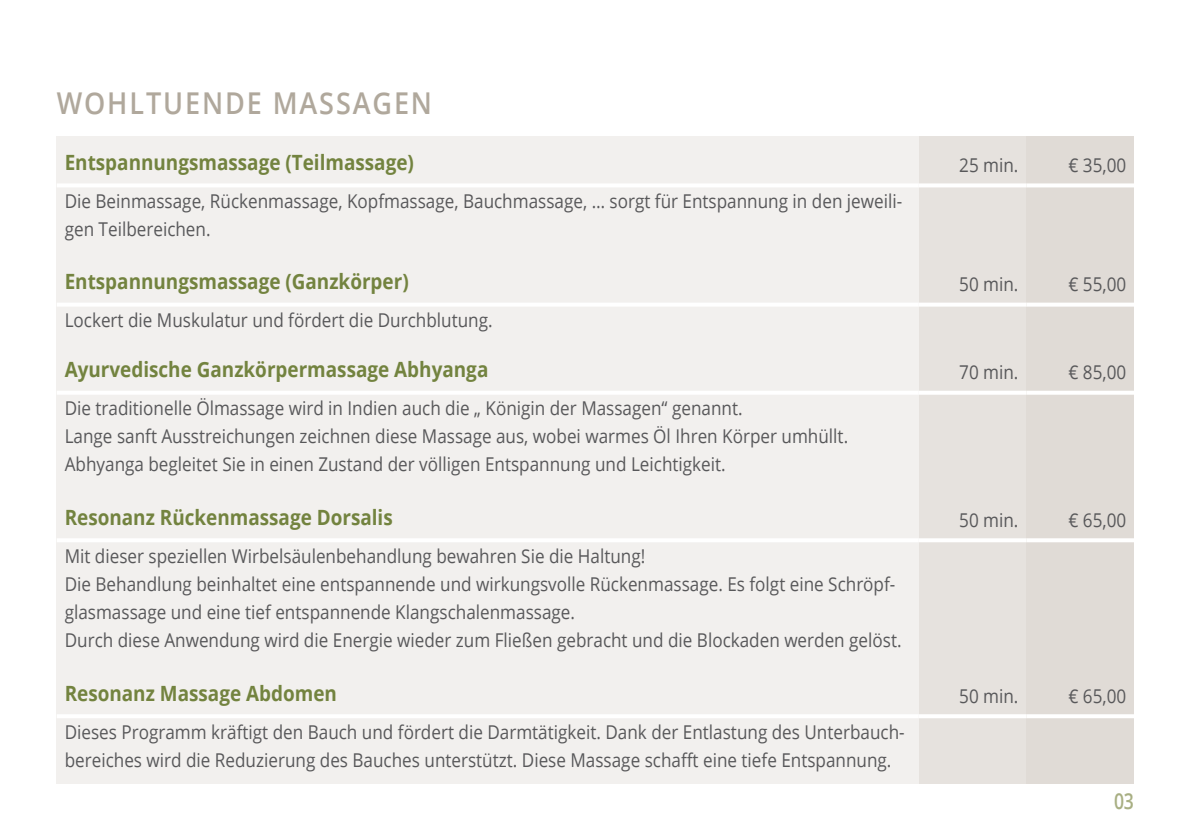
<style>
.page{position:relative;width:1191px;height:840px;background:#fff}
.page>*{position:absolute;margin:0;border:0;box-sizing:border-box;transform-origin:0 0}
.t1{font:600 30px "Open Sans";letter-spacing:.07em;color:#b0a89c;scale:.9 1}
.t2{font:600 22px "Open Sans";color:#a8af83;scale:.8 1}
.t3{font:700 21px "Open Sans";color:#73833f;scale:.9 1}
.t4{font:19px/28px "Open Sans";color:#58585a;scale:.9 1}
</style>
<div class="page">
<hr style="left:0;top:0;width:1px;height:600px;background:#b0a89c">
<hr style="left:0;top:600px;width:1px;height:239px;background:#b0a89c">
<div style="left:57px;top:136px;width:1077px;height:646px;background:#f2f0ee"></div>
<div style="left:1026px;top:136px;width:108px;height:646px;background:#e0dbd6"></div>
<div style="left:919px;top:136px;width:107px;height:646px;background:#e6e2de"></div>
<hr style="left:57px;top:183px;width:861px;height:4px;background:#fff">
<svg style="left:918px;top:183px;width:108px;height:4px"></svg>
<svg style="left:1026px;top:183px;width:108px;height:4px"></svg>
<hr style="left:57px;top:302px;width:861px;height:4px;background:#fff">
<svg style="left:918px;top:302px;width:108px;height:4px"></svg>
<svg style="left:1026px;top:302px;width:108px;height:4px"></svg>
<hr style="left:57px;top:391px;width:861px;height:3px;background:#fff">
<svg style="left:918px;top:391px;width:108px;height:3px"></svg>
<svg style="left:1026px;top:390px;width:108px;height:4px"></svg>
<hr style="left:57px;top:538px;width:861px;height:4px;background:#fff">
<hr style="left:918px;top:538px;width:108px;height:4px;background:#fff">
<hr style="left:1026px;top:538px;width:108px;height:4px;background:#fff">
<hr style="left:57px;top:714px;width:861px;height:3px;background:#fff">
<svg style="left:918px;top:714px;width:108px;height:3px"></svg>
<svg style="left:1026px;top:714px;width:108px;height:3px"></svg>
<h1 class="t1" style="left:57px;top:83px;width:418px">WOHLTUENDE MASSAGEN</h1>
<p class="t3" style="left:65px;top:147px;width:389px">Entspannungsmassage (Teilmassage)</p>
<p class="t4" style="left:959px;top:150px;width:67px">25 min.</p>
<p class="t4" style="left:1068px;top:150px;width:66px">€ 35,00</p>
<p class="t4" style="left:65px;top:186px;width:932px">Die Beinmassage, Rückenmassage, Kopfmassage, Bauchmassage, … sorgt für Entspannung in den jeweili&shy;gen Teilbereichen.</p>
<p class="t3" style="left:65px;top:266px;width:384px">Entspannungsmassage (Ganzkörper)</p>
<p class="t4" style="left:959px;top:269px;width:67px">50 min.</p>
<p class="t4" style="left:1068px;top:269px;width:66px">€ 55,00</p>
<p class="t4" style="left:65px;top:305px;width:477px">Lockert die Muskulatur und fördert die Durchblutung.</p>
<p class="t3" style="left:65px;top:354px;width:472px">Ayurvedische Ganzkörpermassage Abhyanga</p>
<p class="t4" style="left:959px;top:357px;width:67px">70 min.</p>
<p class="t4" style="left:1068px;top:357px;width:66px">€ 85,00</p>
<p class="t4" style="left:65px;top:393px;width:872px">Die traditionelle Ölmassage wird in Indien auch die „ Königin der Massagen“ genannt.<br>Lange sanft Ausstreichungen zeichnen diese Massage aus, wobei warmes Öl Ihren Körper umhüllt.<br>Abhyanga begleitet Sie in einen Zustand der völligen Entspannung und Leichtigkeit.</p>
<p class="t3" style="left:65px;top:502px;width:366px">Resonanz Rückenmassage Dorsalis</p>
<p class="t4" style="left:959px;top:505px;width:67px">50 min.</p>
<p class="t4" style="left:1068px;top:505px;width:66px">€ 65,00</p>
<p class="t4" style="left:65px;top:541px;width:931px">Mit dieser speziellen Wirbelsäulenbehandlung bewahren Sie die Haltung!<br>Die Behandlung beinhaltet eine entspannende und wirkungsvolle Rückenmassage. Es folgt eine Schröpf&shy;glasmassage und eine tief entspannende Klangschalenmassage.<br>Durch diese Anwendung wird die Energie wieder zum Fließen gebracht und die Blockaden werden gelöst.</p>
<p class="t3" style="left:65px;top:677px;width:304px">Resonanz Massage Abdomen</p>
<p class="t4" style="left:959px;top:680px;width:67px">50 min.</p>
<p class="t4" style="left:1068px;top:680px;width:66px">€ 65,00</p>
<p class="t4" style="left:65px;top:717px;width:934px">Dieses Programm kräftigt den Bauch und fördert die Darmtätigkeit. Dank der Entlastung des Unterbauch&shy;bereiches wird die Reduzierung des Bauches unterstützt. Diese Massage schafft eine tiefe Entspannung.</p>
<p class="t2" style="left:1114px;top:785px;width:26px">03</p>
</div>
